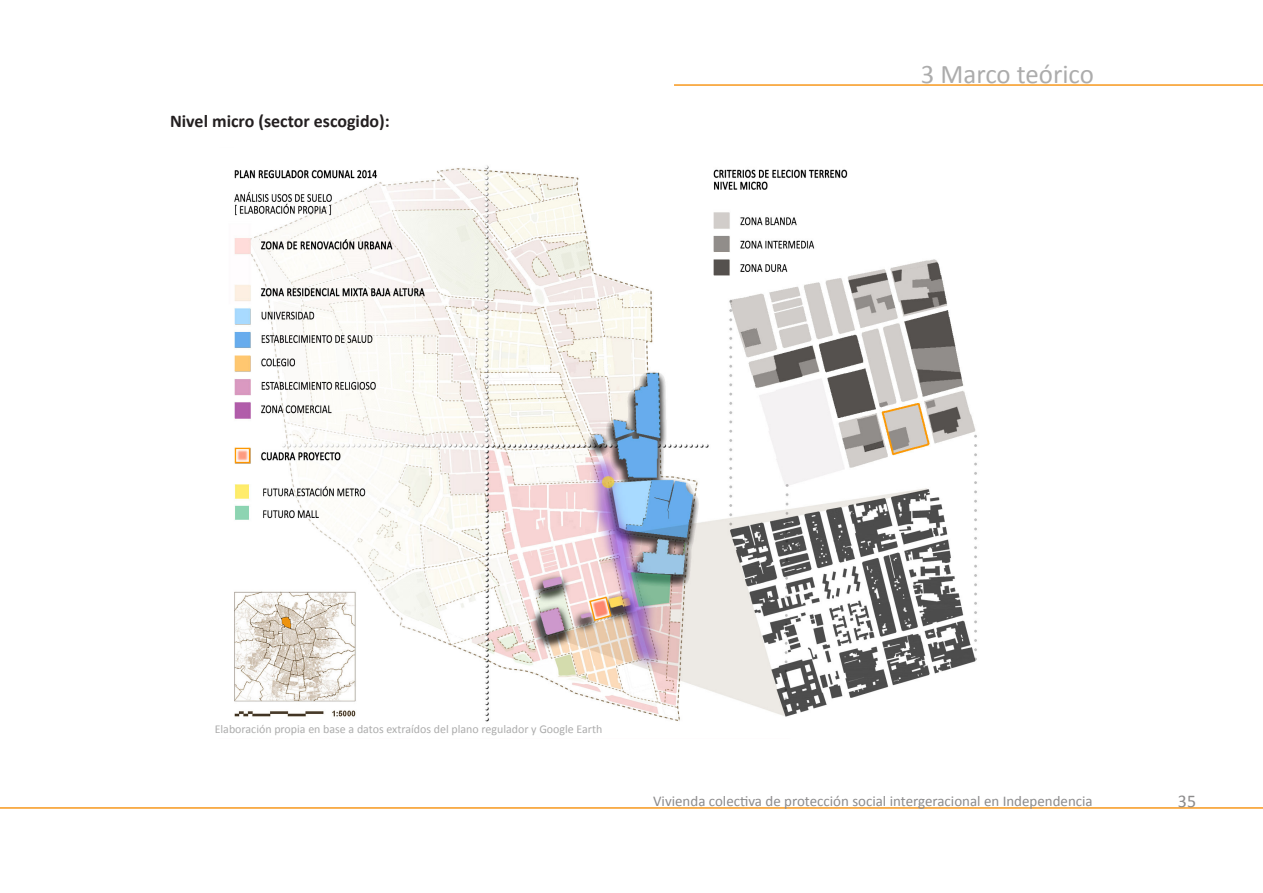
<style>
.page{position:relative;width:1263px;height:893px;background:#fff}
.page>*{position:absolute;margin:0;border:0;box-sizing:border-box;transform-origin:0 0}
.Títulos_Capitulo{font:26.85px "Calibri";color:#acacac}
.Textos_Columnas{font:700 18px "Calibri";color:#231f20}
.t1{font:18px "Calibri";color:#8c8b8c}
.t2{font:15px "Calibri";color:#8c8b8c}
.fuente{font:12px "Calibri";color:#acacac}
</style>
<div class="page">
<hr style="left:0;top:807px;width:1263px;height:2px;background:#f7981d">
<hr style="left:674px;top:84px;width:589px;height:2px;background:#f7981d">
<img style="left:234px;top:165px;width:743px;height:557px">
<p class="Textos_Columnas" style="left:170px;top:110px;width:221px">Nivel micro (sector escogido):</p>
<p class="Títulos_Capitulo" style="left:921px;top:57px;width:175px">3 Marco teórico</p>
<p class="fuente" style="left:215px;top:721px;width:389px">Elaboración propia en base a datos extraídos del plano regulador y Google Earth</p>
<p class="t2" style="left:653px;top:791px;width:441px">Vivienda colectiva de protección social intergeracional en Independencia</p>
<h2 class="t1" style="left:1178px;top:790px;width:20px">35</h2>
</div>
